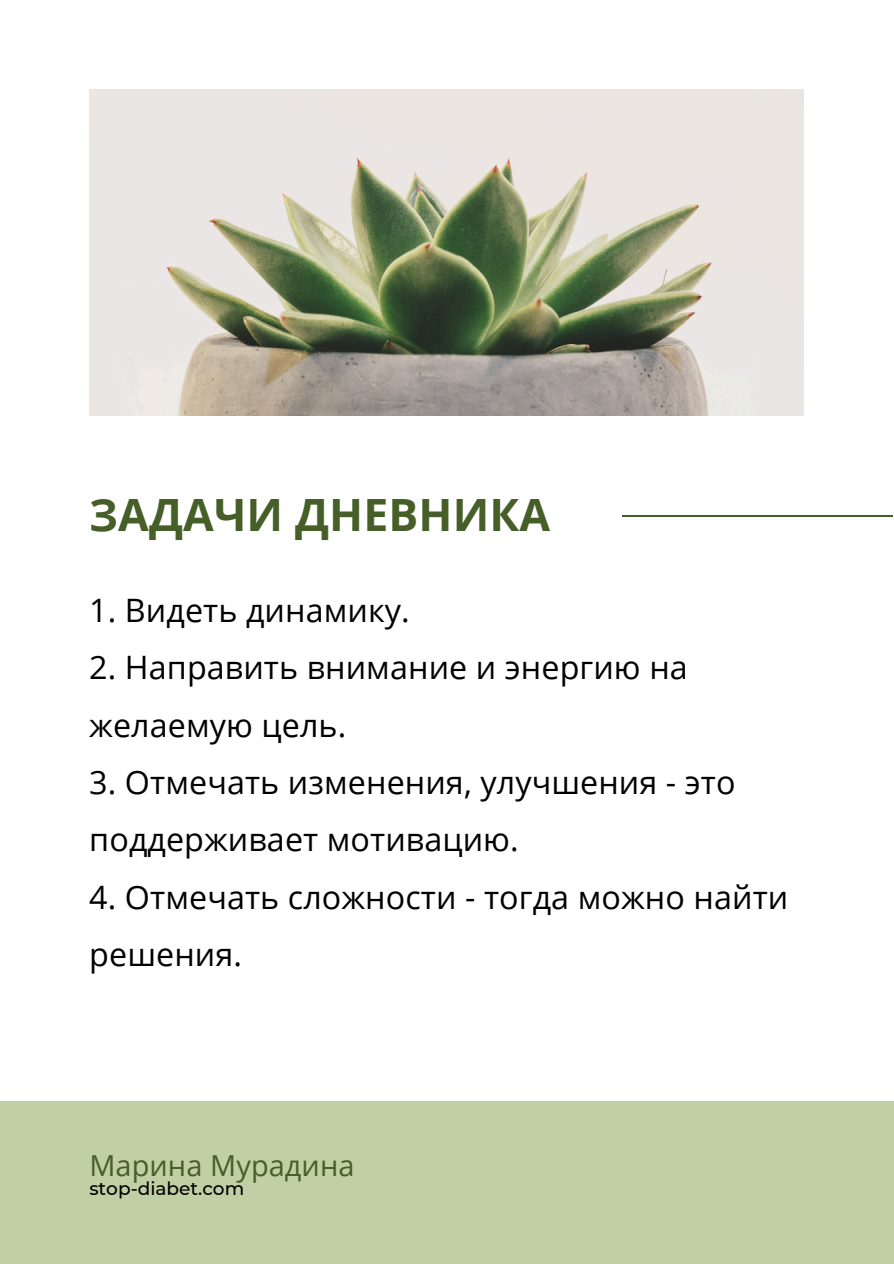
<style>
.page{position:relative;width:894px;height:1264px;background:#fff}
.page>*{position:absolute;margin:0;border:0;box-sizing:border-box;transform-origin:0 0}
.t1{font:700 44.55px "Open Sans";letter-spacing:.005em;color:#465e28}
.t2{font:32.25px/57.3px "Open Sans";letter-spacing:.005em;color:#000}
.t3{font:28.95px "Open Sans";letter-spacing:.005em;color:#465e28}
.t4{font:500 18.45px "Montserrat";color:#000}
</style>
<div class="page">
<img style="left:89px;top:89px;width:713px;height:326px">
<div style="left:0;top:1101px;width:893px;height:162px;background:#c1cfa5"></div>
<hr style="left:622px;top:515px;width:270px;height:1px;background:#465e28">
<h2 class="t1" style="left:89px;top:483px;width:462px">ЗАДАЧИ ДНЕВНИКА</h2>
<h1 class="t2" style="left:89px;top:580px;width:322px">1. Видеть динамику.</h1>
<h1 class="t2" style="left:89px;top:638px;width:600px">2. Направить внимание и энергию на желаемую цель.</h1>
<h1 class="t2" style="left:89px;top:752px;width:647px">3. Отмечать изменения, улучшения - это поддерживает мотивацию.</h1>
<h1 class="t2" style="left:89px;top:867px;width:700px">4. Отмечать сложности - тогда можно найти решения.</h1>
<p class="t3" style="left:89px;top:1144px;width:266px">Марина Мурадина</p>
<p class="t4" style="left:89px;top:1176px;width:156px">stop-diabet.com</p>
</div>
